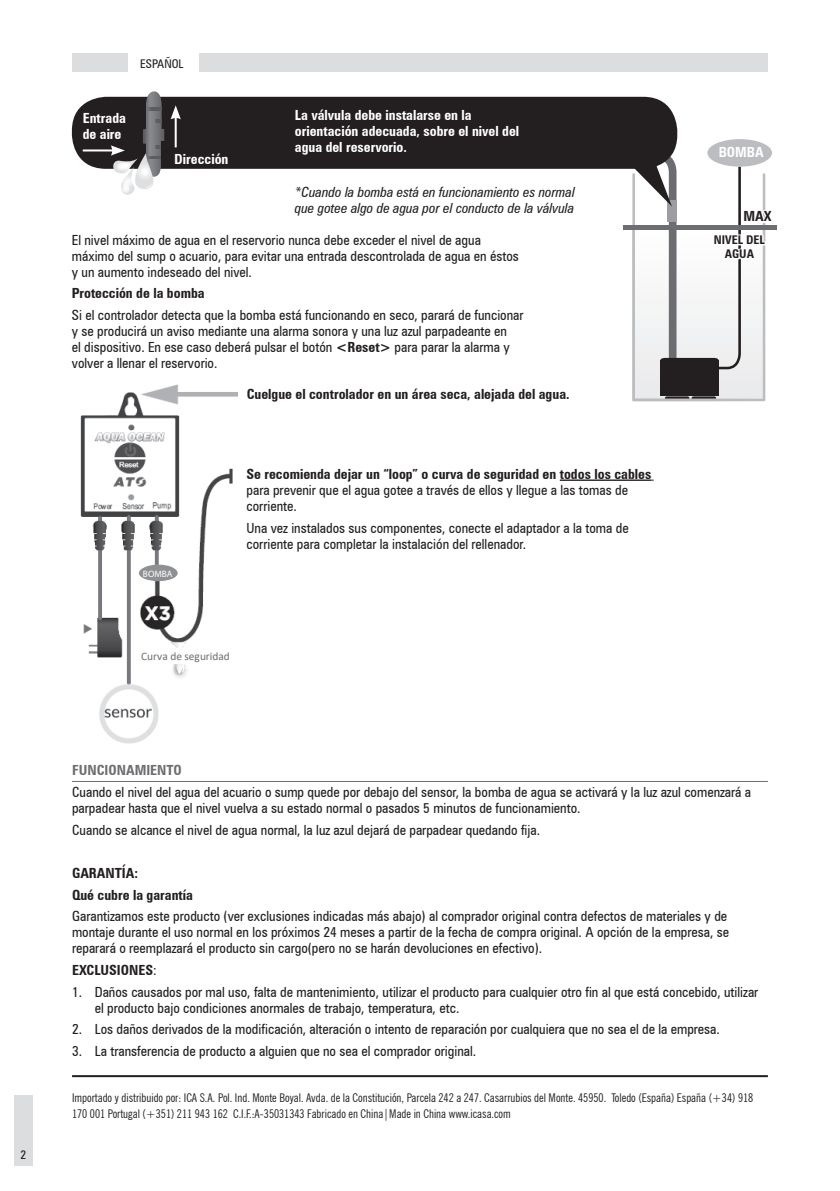
<style>
.page{position:relative;width:840px;height:1191px;background:#fff}
.page>*{position:absolute;margin:0;border:0;box-sizing:border-box;transform-origin:0 0}
.normal_final{font:condensed 14px/16px "Zurich BT";color:#231f20}
.normal_final-2{font:700 condensed 14px "Zurich BT";color:#231f20}
.normal_final-3{font:700 condensed 14px/16px "Zurich BT";color:#fff}
.normal_final-4{font:italic condensed 14px/16px "Zurich BT";color:#231f20}
.TITULAR{font:700 condensed 14px "Zurich BT";color:#6c6d70}
.t1{font:condensed 12px/16px "News Gothic BT";color:#231f20}
.normal_final-5{font:700 condensed 12px/14px "Zurich BT";color:#231f20;text-align:center}
.t2{font:condensed 12px "Zurich BT";color:#231f20}
.t3{font:11.4px "Calibri";color:#6c6d70}
.t4{font:9.2px "Myriad Pro";color:#fff}
.s1{font-weight:700}
.s2{font-weight:400}
</style>
<div class="page">
<div style="left:14px;top:1094px;width:18px;height:71px;background:#dcdddf"></div>
<div style="left:72px;top:54px;width:56px;height:18px;background:#dcdddf"></div>
<div style="left:199px;top:54px;width:568px;height:18px;background:#dcdddf"></div>
<div style="left:633px;top:227px;width:130px;height:173px;background:#f2f3f4"></div>
<div style="left:632px;top:173px;width:132px;height:228px;border:3px solid #bcbdc0"></div>
<div style="left:622px;top:225px;width:154px;height:5px;background:#6d6e71"></div>
<div style="left:707px;top:139px;width:64px;height:28px;background:#bcbdc0;border-radius:50%"></div>
<div style="left:72px;top:97px;width:605px;height:72px;background:#231f20;border-radius:34px"></div>
<hr style="left:72px;top:1075px;width:695px;height:2px;background:#231f20">
<div style="left:742px;top:210px;width:30px;height:13px;background:#fff"></div>
<div style="left:712px;top:234px;width:54px;height:26px;background:#fff"></div>
<hr style="left:72px;top:781px;width:695px;height:1px;background:#6c6d70">
<hr style="left:83px;top:149px;width:31px;height:2px;background:#fff">
<hr style="left:175px;top:116px;width:2px;height:31px;background:#fff">
<svg style="left:170px;top:105px;width:11px;height:14px"></svg>
<svg style="left:111px;top:91px;width:53px;height:104px"></svg>
<svg style="left:625px;top:150px;width:116px;height:248px"></svg>
<hr style="left:559px;top:479px;width:92px;height:2px;background:#231f20">
<img style="left:80px;top:384px;width:157px;height:360px">
<div style="left:141px;top:648px;width:94px;height:16px;background:#fff"></div>
<div style="left:139px;top:565px;width:38px;height:16px;background:#8e9093;border-radius:50%"></div>
<p class="t2" style="left:20px;top:1147px;width:7px">2</p>
<p class="t2" style="left:140px;top:56px;width:45px">ESPAÑOL</p>
<p class="normal_final-3" style="left:83px;top:110px;width:45px">Entrada de aire</p>
<p class="normal_final-3" style="left:174px;top:151px;width:56px">Dirección</p>
<p class="normal_final-3" style="left:295px;top:107px;width:225px">La válvula debe instalarse en la orientación adecuada, sobre el nivel del agua del reservorio.</p>
<p class="normal_final-4" style="left:295px;top:184px;width:281px">*Cuando la bomba está en funcionamiento es normal que gotee algo de agua por el conducto de la válvula</p>
<p class="normal_final" style="left:72px;top:231px;width:448px">El nivel máximo de agua en el reservorio nunca debe exceder el nivel de agua máximo del sump o acuario, para evitar una entrada descontrolada de agua en éstos y un aumento indeseado del nivel.</p>
<p class="normal_final-2" style="left:72px;top:285px;width:134px">Protección de la bomba</p>
<p class="normal_final" style="left:72px;top:307px;width:453px">Si el controlador detecta que la bomba está funcionando en seco, parará de funcionar y se producirá un aviso mediante una alarma sonora y una luz azul parpadeante en<br>el dispositivo. En ese caso deberá pulsar el botón <span class="s1">&lt;Reset&gt;</span> para parar la alarma y volver a llenar el reservorio.</p>
<p class="normal_final-2" style="left:246px;top:385px;width:324px">Cuelgue el controlador en un área seca, alejada del agua.</p>
<p class="t4" style="left:143px;top:568px;width:31px">BOMBA</p>
<p class="normal_final" style="left:246px;top:466px;width:406px"><span class="s1">Se recomienda dejar un “loop” o curva de seguridad en todos los cables </span>para prevenir que el agua gotee a través de ellos y llegue a las tomas de corriente.</p>
<p class="normal_final" style="left:246px;top:519px;width:383px">Una vez instalados sus componentes, conecte el adaptador a la toma de corriente para completar la instalación del rellenador.</p>
<p class="t3" style="left:141px;top:648px;width:90px">Curva de seguridad</p>
<p class="normal_final-3" style="left:718px;top:144px;width:47px">BOMBA</p>
<p class="normal_final-2" style="left:743px;top:208px;width:30px">MAX</p>
<p class="normal_final-5" style="left:713px;top:233px;width:53px">NIVEL DEL<br>AGUA</p>
<p class="TITULAR" style="left:72px;top:762px;width:111px">FUNCIONAMIENTO</p>
<p class="normal_final" style="left:72px;top:784px;width:680px">Cuando el nivel del agua del acuario o sump quede por debajo del sensor, la bomba de agua se activará y la luz azul comenzará a parpadear hasta que el nivel vuelva a su estado normal o pasados 5 minutos de funcionamiento.</p>
<p class="normal_final" style="left:72px;top:821px;width:469px">Cuando se alcance el nivel de agua normal, la luz azul dejará de parpadear quedando fija.</p>
<p class="normal_final-2" style="left:72px;top:864px;width:68px">GARANTÍA:</p>
<p class="normal_final-2" style="left:72px;top:886px;width:122px">Qué cubre la garantía</p>
<p class="normal_final" style="left:72px;top:908px;width:658px">Garantizamos este producto (ver exclusiones indicadas más abajo) al comprador original contra defectos de materiales y de montaje durante el uso normal en los próximos 24 meses a partir de la fecha de compra original. A opción de la empresa, se reparará o reemplazará el producto sin cargo(pero no se harán devoluciones en efectivo).</p>
<p class="normal_final-2" style="left:72px;top:961px;width:86px">EXCLUSIONES<span class="s2">:</span></p>
<p class="normal_final" style="left:95px;top:983px;width:664px;text-indent:-23px">1. Daños causados por mal uso, falta de mantenimiento, utilizar el producto para cualquier otro fin al que está concebido, utilizar el producto bajo condiciones anormales de trabajo, temperatura, etc.</p>
<p class="normal_final" style="left:72px;top:1021px;width:649px">2. Los daños derivados de la modificación, alteración o intento de reparación por cualquiera que no sea el de la empresa.</p>
<p class="normal_final" style="left:72px;top:1043px;width:405px">3. La transferencia de producto a alguien que no sea el comprador original.</p>
<p class="t1" style="left:72px;top:1089px;width:682px">Importado y distribuido por: ICA S.A. Pol. Ind. Monte Boyal. Avda. de la Constitución, Parcela 242 a 247. Casarrubios del Monte. 45950. Toledo (España) España (+34) 918<br>170 001 Portugal (+351) 211 943 162 C.I.F.:A-35031343 Fabricado en China|Made in China www.icasa.com</p>
</div>
